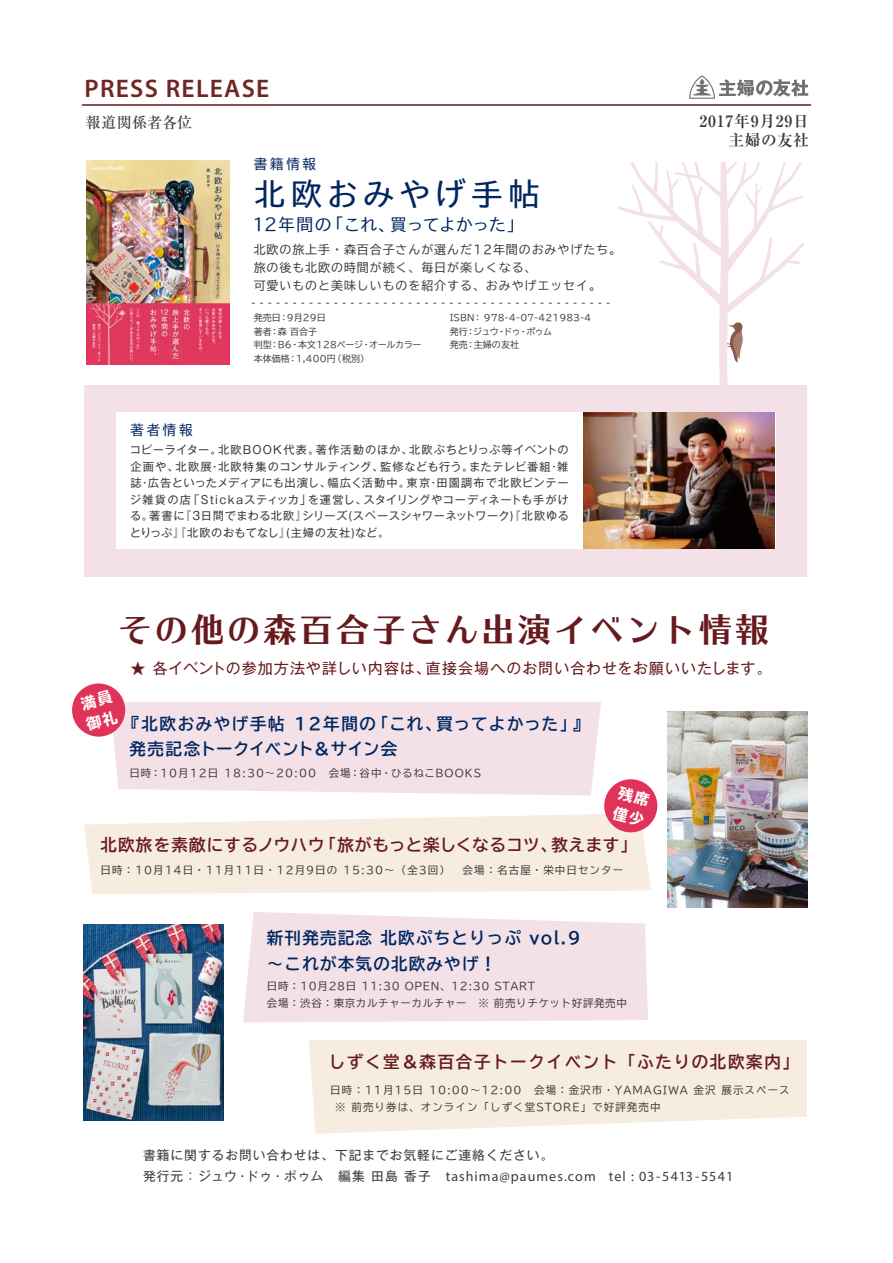
<style>
.page{position:relative;width:893px;height:1263px;background:#fff}
.page>*{position:absolute;margin:0;border:0;box-sizing:border-box;transform-origin:0 0}
.t1{font:33px "UD Typos 515 Std";letter-spacing:.1em;color:#671a1e}
.t2{font:32.4px "TB Go Std R C8";letter-spacing:.12em;color:#002760}
.t3{font:600 25.5px "Myriad Pro";letter-spacing:.05em;color:#712527}
.t4{font:17.55px "TB Go Std L C8";letter-spacing:-.05em;color:#002760}
.t5{font:700 16.5px/25.5px "TBUD Go Std";letter-spacing:.075em;color:#002760}
.t6{font:700 16.5px "TBUD Go Std";letter-spacing:.04em;color:#671a1e}
.t7{font:700 16.5px "TBUD Go Std";letter-spacing:.1em;color:#671a1e}
.t8{font:700 15.75px/18.5px "Ryumin Pr 6";letter-spacing:.05em;color:#3d3a39;text-align:right}
.t9{font:15px "Gothic MB101 Pr 6";letter-spacing:.06em;color:#671a1e}
.t10{font:700 expanded 15px/20.9px "TBUD Go Std";color:#fff}
.t11{font:500 15px "Ryumin Pr 6";letter-spacing:.02em;color:#3c3a39}
.t12{font:14.1px "Myriad Pro";letter-spacing:.075em;color:#3d3a39}
.t13{font:13.5px "TBUD Go Std";letter-spacing:.2em;color:#002760}
.t14{font:12.75px "Gothic MB101 Pr 6";letter-spacing:.075em;color:#3d3a39}
.t15{font:12px/18px "TBUD Go Std";letter-spacing:.075em;color:#3e3a39}
.t16{font:11.25px/16.5px "Gothic MB101 Pr 6";letter-spacing:.03em;color:#3e3a39;text-align:justify}
.t17{font:10.5px/16.5px "TBUD Go Std";letter-spacing:.1em;color:#3e3a39}
.t18{font:10.5px/16.5px "TBUD Go Std";letter-spacing:.06em;color:#3e3a39}
.t19{font:9px/13.5px "TBUD Go Std";letter-spacing:.01em;color:#3e3a39}
.s1{font-family:"Gothic MB101 Pr 6";font-size:12.75px}
</style>
<div class="page">
<hr style="left:82px;top:104px;width:729px;height:2px;background:#671a1e">
<svg style="left:689px;top:75px;width:119px;height:24px"></svg>
<div style="left:84px;top:385px;width:723px;height:191px;background:#f3e1e7"></div>
<div style="left:116px;top:413px;width:659px;height:136px;background:#fff"></div>
<img style="left:86px;top:160px;width:144px;height:204px">
<img style="left:584px;top:461px;width:190px;height:88px">
<img style="left:667px;top:711px;width:140px;height:196px">
<img style="left:84px;top:925px;width:139px;height:195px">
<svg style="left:252px;top:162px;width:553px;height:299px"></svg>
<div style="left:113px;top:702px;width:488px;height:93px;background:#f3e1e7"></div>
<svg style="left:84px;top:814px;width:567px;height:80px;background:#f6ede2"></svg>
<svg style="left:243px;top:912px;width:405px;height:110px;background:#f3e3e8"></svg>
<svg style="left:309px;top:1040px;width:498px;height:94px;background:#f6ede3"></svg>
<div style="left:72px;top:683px;width:53px;height:54px;background:#e0335a;border-radius:50%"></div>
<svg style="left:600px;top:775px;width:58px;height:61px"></svg>
<h3 class="t3" style="left:85px;top:72px;width:186px">PRESS RELEASE</h3>
<h3 class="t11" style="left:86px;top:110px;width:108px">報道関係者各位</h3>
<p class="t13" style="left:131px;top:419px;width:64px">著者情報</p>
<p class="t13" style="left:254px;top:153px;width:64px">書籍情報</p>
<h2 class="t2" style="left:254px;top:166px;width:288px">北欧おみやげ手帖</h2>
<h3 class="t4" style="left:252px;top:210px;width:274px">12年間の「これ、買ってよかった」</h3>
<p class="t15" style="left:254px;top:241px;width:369px">北欧の旅上手・森百合子さんが選んだ12年間のおみやげたち。旅の後も北欧の時間が続く、毎日が楽しくなる、<br>可愛いものと美味しいものを紹介する、おみやげエッセイ。</p>
<p class="t19" style="left:254px;top:311px;width:169px">発売日：9月29日<br>著者：森 百合子<br>判型：B6・本文128ページ・オールカラー本体価格：1,400円（税別）</p>
<p class="t19" style="left:450px;top:311px;width:143px">ISBN： 978-4-07-421983-4発行：ジュウ・ドゥ・ポゥム<br>発売：主婦の友社</p>
<p class="t16" style="left:130px;top:441px;width:441px">コピーライター。北欧BOOK代表。著作活動のほか、北欧ぷちとりっぷ等イベントの企画や、北欧展・北欧特集のコンサルティング、監修なども行う。またテレビ番組・雑誌・広告といったメディアにも出演し、幅広く活動中。東京・田園調布で北欧ビンテージ雑貨の店「Stickaスティッカ」を運営し、スタイリングやコーディネートも手がける。著書に『3日間でまわる北欧』シリーズ(スペースシャワーネットワーク)『北欧ゆるとりっぷ』『北欧のおもてなし』(主婦の友社)など。</p>
<h3 class="t8" style="left:699px;top:111px;width:111px">2017年9月29日主婦の友社</h3>
<h1 class="t1" style="left:118px;top:601px;width:652px">その他の森百合子さん出演イベント情報</h1>
<h3 class="t10" style="left:79px;top:694px;width:33px;rotate:-15deg">満員御礼</h3>
<h3 class="t9" style="left:130px;top:655px;width:643px">★ 各イベントの参加方法や詳しい内容は、直接会場へのお問い合わせをお願いいたします。</h3>
<h3 class="t5" style="left:129px;top:711px;width:461px;text-indent:-6px">『北欧おみやげ手帖 12年間の「これ、買ってよかった」』発売記念トークイベント＆サイン会</h3>
<p class="t17" style="left:129px;top:765px;width:353px">日時：10月12日 18:30～20:00　会場：谷中・ひるねこBOOKS</p>
<h3 class="t10" style="left:621px;top:782px;width:33px;rotate:15deg">残席僅少</h3>
<h3 class="t6" style="left:100px;top:831px;width:538px">北欧旅を素敵にするノウハウ「旅がもっと楽しくなるコツ、教えます」</h3>
<p class="t17" style="left:100px;top:861px;width:524px">日時：10月14日・11月11日・12月9日の 15:30～（全3回）　会場：名古屋・栄中日センター</p>
<h3 class="t5" style="left:267px;top:925px;width:315px">新刊発売記念 北欧ぷちとりっぷ vol.9～これが本気の北欧みやげ！</h3>
<p class="t18" style="left:267px;top:978px;width:361px">日時：10月28日 11:30 OPEN、12:30 START<br>会場：渋谷：東京カルチャーカルチャー　※ 前売りチケット好評発売中</p>
<h3 class="t7" style="left:329px;top:1048px;width:472px">しずく堂＆森百合子トークイベント「ふたりの北欧案内」</h3>
<p class="t17" style="left:335px;top:1082px;width:456px;text-indent:-5px">日時：11月15日 10:00～12:00　会場：金沢市・YAMAGIWA 金沢 展示スペース※ 前売り券は、オンライン「しずく堂STORE」で好評発売中</p>
<p class="t14" style="left:143px;top:1145px;width:412px">書籍に関するお問い合わせは、下記までお気軽にご連絡ください。</p>
<p class="t12" style="left:143px;top:1168px;width:592px"><span class="s1">発行元：ジュウ・ドゥ・ポゥム　編集 田島 香子</span> tashima@paumes.com tel : 03-5413-5541</p>
</div>
